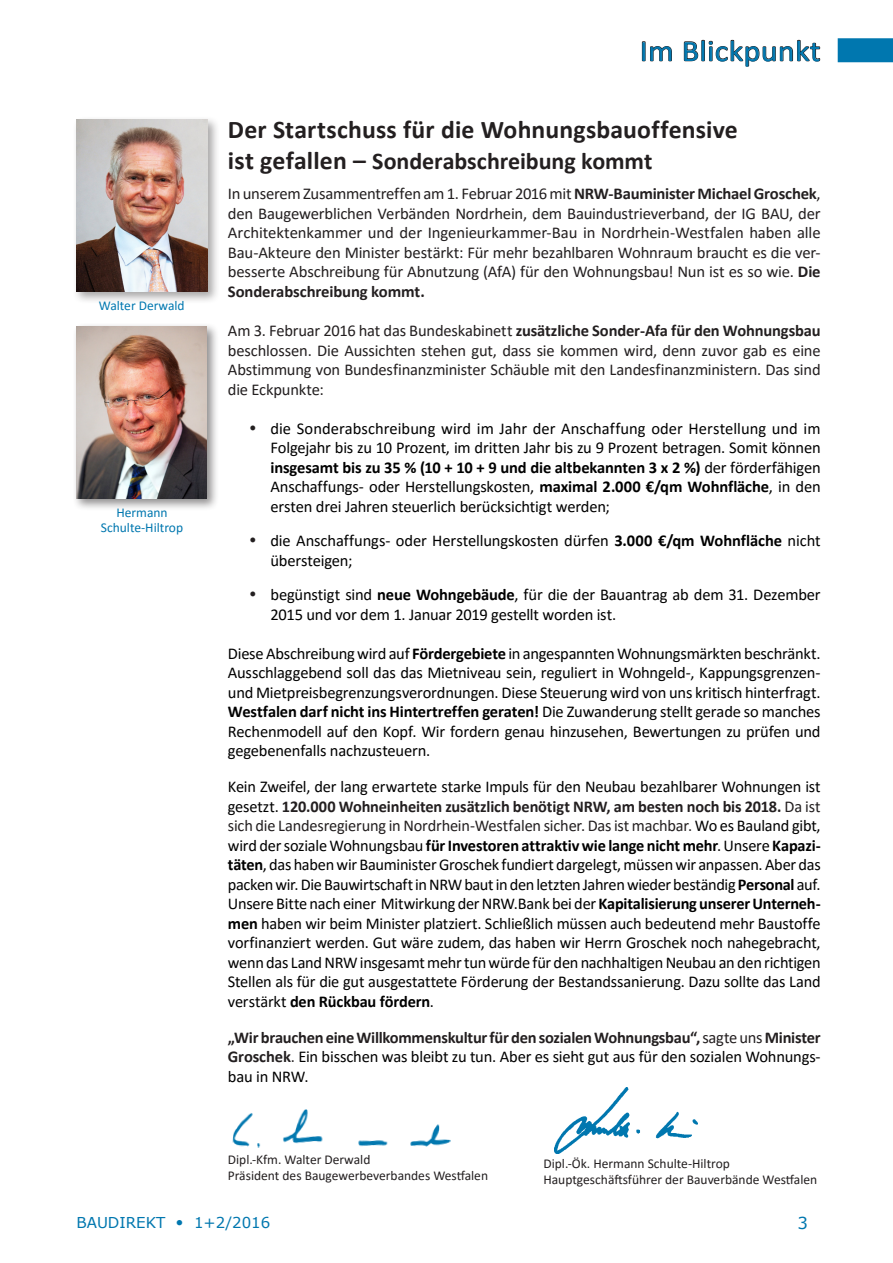
<style>
.page{position:relative;width:893px;height:1263px;background:#fff}
.page>*{position:absolute;margin:0;border:0;box-sizing:border-box;transform-origin:0 0}
.t1{font:30px "Calibri";letter-spacing:.01em;color:#0077af;scale:1.07 1}
.t2{font:700 25.5px "Calibri";letter-spacing:.005em;color:#231f20}
.t3{font:700 24px "Calibri";letter-spacing:-.005em;color:#231f20}
.List_Paragraph{font:16.5px/19.5px "Calibri";letter-spacing:-.01em;color:#000;text-align:justify}
.t4{font:16.5px/19.5px "Calibri";letter-spacing:-.015em;color:#231f20;text-align:justify}
.t5{font:700 16.5px/19.5px "Calibri";letter-spacing:-.015em;color:#231f20;text-align:justify}
.t6{font:16.5px "Verdana";color:#0077af}
.t7{font:15px "Verdana";color:#0077af}
.t8{font:13.5px "Calibri";color:#231f20}
.t9{font:13.5px "Calibri";color:#0077af}
.s1{font-size:25.5px}
.s2{font-weight:700}
.s3{color:#231f20}
.s4{font-weight:700;color:#231f20}
.s5{font-weight:400}
.s6{font-weight:400;color:#000}
.s7{font-family:"Helvetica Neue";font-weight:700}
</style>
<div class="page">
<svg style="left:642px;top:41px;width:30px;height:21px"></svg>
<svg style="left:683px;top:39px;width:138px;height:28px"></svg>
<div style="left:838px;top:38px;width:55px;height:24px;background:#0077af"></div>
<div style="left:73px;top:116px;width:147px;height:188px;background:#231f20;opacity:.4"></div>
<img style="left:77px;top:120px;width:130px;height:172px">
<img style="left:554px;top:1087px;width:144px;height:67px">
<img style="left:232px;top:1109px;width:219px;height:39px">
<div style="left:72px;top:322px;width:147px;height:189px;background:#231f20;opacity:.5"></div>
<img style="left:76px;top:326px;width:131px;height:173px">
<p class="t1" style="left:640px;top:30px;width:171px">Im Blickpunkt</p>
<p class="t9" style="left:99px;top:296px;width:87px">Walter Derwald</p>
<p class="t9" style="left:116px;top:504px;width:53px">Hermann</p>
<p class="t9" style="left:101px;top:519px;width:84px">Schulte-Hiltrop</p>
<p class="t2" style="left:228px;top:112px;width:511px">Der Startschuss für die Wohnungsbauoffensive</p>
<p class="t3" style="left:228px;top:144px;width:426px"><span class="s1">ist gefallen –</span> Sonderabschreibung kommt</p>
<p class="t4" style="left:228px;top:184px;width:594px">In unserem Zusammentreffen am 1. Februar 2016 mit <span class="s2">NRW-Bauminister Michael Groschek</span>, den Baugewerblichen Verbänden Nordrhein, dem Bauindustrieverband, der IG BAU, der Architektenkammer und der Ingenieurkammer-Bau in Nordrhein-Westfalen haben alle Bau-Akteure den Minister bestärkt: Für mehr bezahlbaren Wohnraum braucht es die ver&shy;besserte Abschreibung für Abnutzung (AfA) für den Wohnungsbau! Nun ist es so wie. <span class="s2">Die Sonderabschreibung kommt.</span></p>
<p class="t4" style="left:228px;top:320px;width:594px">Am 3. Februar 2016 hat das Bundeskabinett <span class="s2">zusätzliche Sonder-Afa für den Wohnungsbau </span>beschlossen. Die Aussichten stehen gut, dass sie kommen wird, denn zuvor gab es eine Abstimmung von Bundesfinanzminister Schäuble mit den Landesfinanzministern. Das sind die Eckpunkte:</p>
<p class="List_Paragraph" style="left:270px;top:418px;width:552px;text-indent:-21px"><span class="s3">•</span> die Sonderabschreibung wird im Jahr der Anschaffung oder Herstellung und im Folgejahr bis zu 10 Prozent, im dritten Jahr bis zu 9 Prozent betragen. Somit können <span class="s2">insgesamt bis zu 35 % (10 + 10 + 9 und die altbekannten 3 x 2 %)</span> der förderfähigen Anschaffungs- oder Herstellungskosten, <span class="s2">maximal 2.000 €/qm Wohnfläche</span>, in den ersten drei Jahren steuerlich berücksichtigt werden;</p>
<p class="List_Paragraph" style="left:270px;top:530px;width:552px;text-indent:-21px"><span class="s3">•</span> die Anschaffungs- oder Herstellungskosten dürfen <span class="s2">3.000 €/qm Wohnfläche</span> nicht übersteigen;</p>
<p class="List_Paragraph" style="left:270px;top:584px;width:552px;text-indent:-21px"><span class="s3">•</span> begünstigt sind <span class="s2">neue Wohngebäude</span>, für die der Bauantrag ab dem 31. Dezember<br>2015 und vor dem 1. Januar 2019 gestellt worden ist.</p>
<p class="List_Paragraph" style="left:228px;top:643px;width:594px">Diese Abschreibung wird auf <span class="s2">Fördergebiete</span> in angespannten Wohnungsmärkten beschränkt.<br>Ausschlaggebend soll das das Mietniveau sein, reguliert in Wohngeld-, Kappungsgrenzen&shy;und Mietpreisbegrenzungsverordnungen. Diese Steuerung wird von uns kritisch hinterfragt.<br><span class="s2">Westfalen darf nicht ins Hintertreffen geraten!</span> Die Zuwanderung stellt gerade so manches Rechenmodell auf den Kopf. Wir fordern genau hinzusehen, Bewertungen zu prüfen und gegebenenfalls nachzusteuern.</p>
<p class="List_Paragraph" style="left:228px;top:776px;width:594px">Kein Zweifel, der lang erwartete starke Impuls für den Neubau bezahlbarer Wohnungen ist gesetzt. <span class="s4">120.000 Wohneinheiten zusätzlich benötigt NRW, am besten noch bis 2018.</span> <span class="s3">Da ist sich die Landesregierung in Nordrhein-Westfalen sicher. Das ist machbar.</span> Wo es Bauland gibt, wird der soziale Wohnungsbau <span class="s2">für Investoren attraktiv wie lange nicht mehr</span>. Unsere <span class="s2">Kapazi&shy;täten</span>, das haben wir Bauminister Groschek fundiert dargelegt, müssen wir anpassen. Aber das packen wir.Die Bauwirtschaft in NRW baut in den letzten Jahren wieder beständig <span class="s2">Personal</span> auf.<br>Unsere Bitte nach einer Mitwirkung der NRW.Bank bei der <span class="s2">Kapitalisierung unserer Unterneh&shy;men</span> haben wir beim Minister platziert. Schließlich müssen auch bedeutend mehr Baustoffe vorfinanziert werden. Gut wäre zudem, das haben wir Herrn Groschek noch nahegebracht, wenn das Land NRW insgesamt mehr tun würde für den nachhaltigen Neubau an den richtigen Stellen als für die gut ausgestattete Förderung der Bestandssanierung. Dazu sollte das Land verstärkt <span class="s2">den Rückbau fördern</span>.</p>
<p class="t5" style="left:228px;top:1027px;width:594px">„Wir brauchen eine Willkommenskultur für den sozialen Wohnungsbau“, <span class="s5">sagte uns</span> Minister Groschek<span class="s5">.</span> <span class="s6">Ein bisschen was bleibt zu tun. Aber es sieht gut aus für den sozialen Wohnungs&shy;bau in NRW.</span></p>
<p class="t8" style="left:228px;top:1150px;width:144px">Dipl.-Kfm. Walter Derwald</p>
<p class="t8" style="left:228px;top:1166px;width:262px">Präsident des Baugewerbeverbandes Westfalen</p>
<p class="t8" style="left:543px;top:1154px;width:188px">Dipl.-Ök. Hermann Schulte-Hiltrop</p>
<p class="t8" style="left:543px;top:1170px;width:275px">Hauptgeschäftsführer der Bauverbände Westfalen</p>
<p class="t7" style="left:77px;top:1212px;width:195px">BAUDIREKT <span class="s7">•</span> 1+2/2016</p>
<p class="t6" style="left:797px;top:1211px;width:12px">3</p>
</div>
